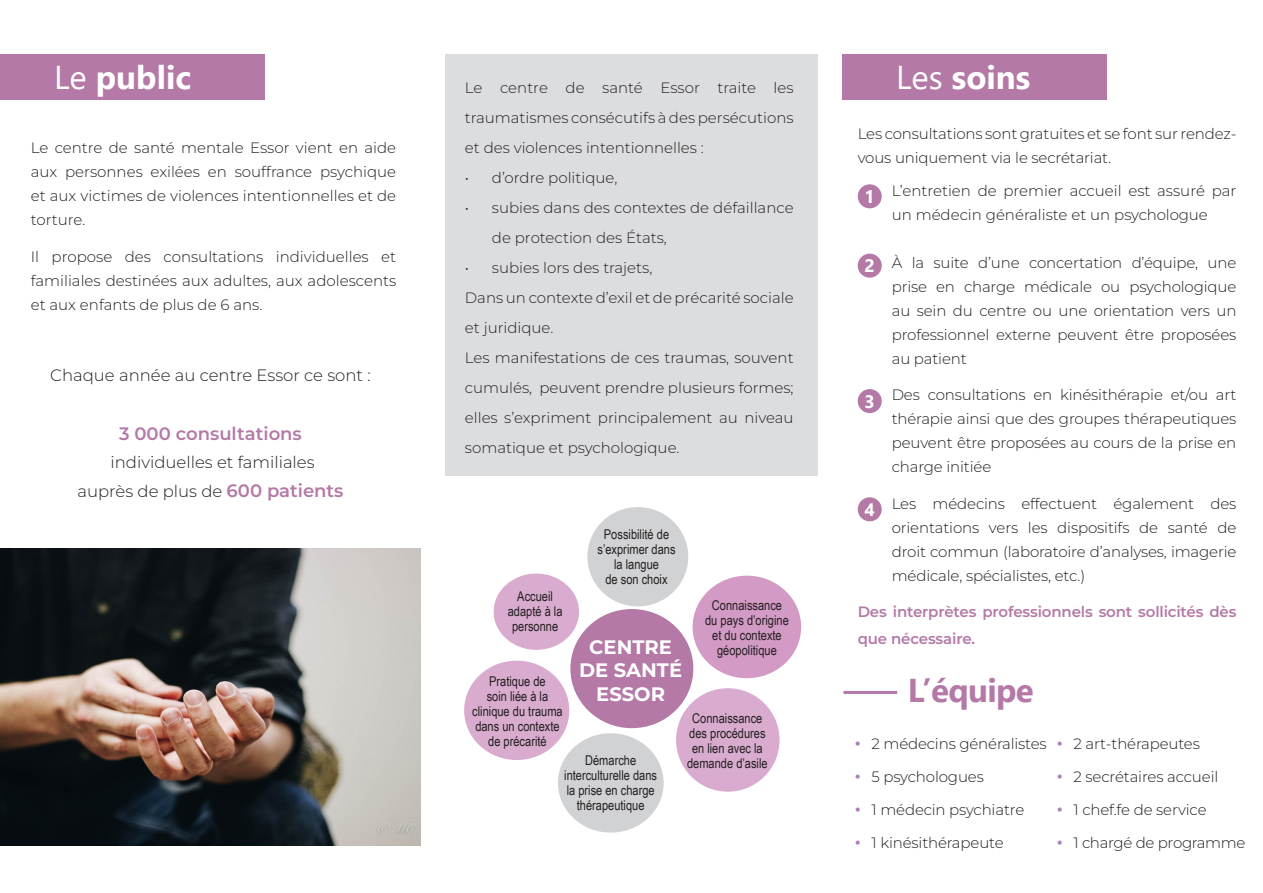
<style>
.page{position:relative;width:1263px;height:893px;background:#fff}
.page>*{position:absolute;margin:0;border:0;box-sizing:border-box;transform-origin:0 0}
.t1{font:700 33px "Segoe UI";color:#fff}
.t2{font:700 33px "Segoe UI";letter-spacing:-.02em;color:#b479a6}
.t3{font:700 19.5px "Montserrat";color:#fff}
.t4{font:600 18px "Montserrat";color:#b479a6}
.t5{font:700 18px "Segoe UI";color:#fff}
.t6{font:300 16.5px "Montserrat";color:#231f20}
.t7{font:300 15px/24px "Montserrat";letter-spacing:-.01em;color:#231f20;text-align:justify}
.t8{font:600 15px/27px "Montserrat";letter-spacing:-.01em;color:#b479a6}
.t9{font:13.5px/15px "Arial Narrow";color:#231f20;text-align:center}
.s1{font-weight:400}
.s2{font-weight:600;font-size:18px;color:#b479a6}
.s3{font-family:"Segoe UI";font-weight:400;font-size:16.5px;color:#ac81b9}
</style>
<div class="page">
<div style="left:445px;top:54px;width:373px;height:421px;background:#dcdddf"></div>
<div style="left:0;top:54px;width:264px;height:45px;background:#b479a6"></div>
<img style="left:0;top:549px;width:421px;height:296px">
<div style="left:842px;top:54px;width:264px;height:45px;background:#b479a6"></div>
<hr style="left:843px;top:691px;width:54px;height:3px;background:#b479a6">
<div style="left:858px;top:184px;width:24px;height:24px;background:#b479a6;border-radius:50%"></div>
<div style="left:858px;top:254px;width:24px;height:24px;background:#b479a6;border-radius:50%"></div>
<div style="left:858px;top:389px;width:24px;height:24px;background:#b479a6;border-radius:50%"></div>
<div style="left:858px;top:497px;width:24px;height:24px;background:#b479a6;border-radius:50%"></div>
<div style="left:693px;top:576px;width:108px;height:102px;background:#d29ac5;border-radius:50%"></div>
<div style="left:571px;top:610px;width:122px;height:117px;background:#b479a6;border-radius:50%"></div>
<div style="left:570px;top:609px;width:123px;height:119px;border:2px solid #b479a6;border-radius:50%"></div>
<div style="left:494px;top:573px;width:85px;height:77px;background:#d9accf;border-radius:50%"></div>
<div style="left:587px;top:507px;width:101px;height:99px;background:#d1d2d4;border-radius:50%"></div>
<div style="left:558px;top:733px;width:106px;height:100px;background:#d1d2d4;border-radius:50%"></div>
<div style="left:464px;top:661px;width:105px;height:99px;background:#d9accf;border-radius:50%"></div>
<div style="left:676px;top:688px;width:103px;height:104px;background:#d9accf;border-radius:50%"></div>
<p class="t1" style="left:54px;top:46px;width:139px"><span class="s1">Le</span> public</p>
<p class="t7" style="left:31px;top:135px;width:367px">Le centre de santé mentale Essor vient en aide aux personnes exilées en souffrance psychique et aux victimes de violences intentionnelles et de torture.</p>
<p class="t7" style="left:31px;top:244px;width:367px">Il propose des consultations individuelles et familiales destinées aux adultes, aux adolescents et aux enfants de plus de 6 ans.</p>
<p class="t6" style="left:50px;top:364px;width:322px">Chaque année au centre Essor ce sont :</p>
<p class="t4" style="left:119px;top:421px;width:184px">3 000 consultations</p>
<p class="t6" style="left:111px;top:451px;width:206px">individuelles et familiales</p>
<p class="t6" style="left:77px;top:480px;width:267px">auprès de plus de <span class="s2">600 patients</span></p>
<p class="t7" style="left:465px;top:72px;width:330px;line-height:30px">Le centre de santé Essor traite les traumatismes consécutifs à des persécutions et des violences intentionnelles :</p>
<p class="t7" style="left:465px;top:165px;width:154px">• d’ordre politique,</p>
<p class="t7" style="left:492px;top:192px;width:303px;line-height:30px;text-indent:-27px">• subies dans des contextes de défaillance de protection des États,</p>
<p class="t7" style="left:465px;top:255px;width:189px">• subies lors des trajets,</p>
<p class="t7" style="left:465px;top:282px;width:330px;line-height:30px">Dans un contexte d’exil et de précarité sociale et juridique.</p>
<p class="t7" style="left:465px;top:342px;width:330px;line-height:30px">Les manifestations de ces traumas, souvent cumulés, peuvent prendre plusieurs formes; elles s’expriment principalement au niveau somatique et psychologique.</p>
<p class="t9" style="left:597px;top:526px;width:80px">Possibilité de s’exprimer dans la langue</p>
<p class="t9" style="left:605px;top:571px;width:64px">de son choix</p>
<p class="t9" style="left:517px;top:588px;width:37px">Accueil</p>
<p class="t9" style="left:508px;top:603px;width:56px">adapté à la personne</p>
<p class="t9" style="left:705px;top:597px;width:85px">Connaissance du pays d’origine et du contexte géopolitique</p>
<p class="t3" style="left:589px;top:634px;width:84px">CENTRE</p>
<p class="t3" style="left:579px;top:657px;width:104px">DE SANTÉ</p>
<p class="t3" style="left:596px;top:681px;width:70px">ESSOR</p>
<p class="t9" style="left:489px;top:673px;width:58px">Pratique de</p>
<p class="t9" style="left:472px;top:688px;width:92px">soin liée à la clinique du trauma dans un contexte de précarité</p>
<p class="t9" style="left:692px;top:711px;width:72px">Connaissance</p>
<p class="t9" style="left:689px;top:726px;width:78px;text-align:left">des procédures en lien avec la</p>
<p class="t9" style="left:585px;top:752px;width:53px">Démarche</p>
<p class="t9" style="left:687px;top:756px;width:82px">demande d’asile</p>
<p class="t9" style="left:564px;top:767px;width:94px">interculturelle dans la prise en charge thérapeutique</p>
<p class="t1" style="left:896px;top:46px;width:136px"><span class="s1">Les</span> soins</p>
<p class="t7" style="left:858px;top:121px;width:380px">Les consultations sont gratuites et se font sur rendez&shy;vous uniquement via le secrétariat.</p>
<p class="t7" style="left:892px;top:178px;width:346px">L’entretien de premier accueil est assuré par un médecin généraliste et un psychologue</p>
<p class="t7" style="left:892px;top:250px;width:346px">À la suite d’une concertation d’équipe, une prise en charge médicale ou psychologique au sein du centre ou une orientation vers un professionnel externe peuvent être proposées au patient</p>
<p class="t7" style="left:892px;top:383px;width:346px">Des consultations en kinésithérapie et/ou art thérapie ainsi que des groupes thérapeutiques peuvent être proposées au cours de la prise en charge initiée</p>
<p class="t7" style="left:892px;top:491px;width:346px">Les médecins effectuent également des orientations vers les dispositifs de santé de droit commun (laboratoire d’analyses, imagerie médicale, spécialistes, etc.)</p>
<p class="t8" style="left:858px;top:597px;width:380px">Des interprètes professionnels sont sollicités dès que nécessaire.</p>
<p class="t5" style="left:864px;top:180px;width:12px">1</p>
<p class="t5" style="left:864px;top:249px;width:12px">2</p>
<p class="t5" style="left:864px;top:384px;width:12px">3</p>
<p class="t5" style="left:864px;top:492px;width:12px">4</p>
<p class="t2" style="left:908px;top:659px;width:128px">L’équipe</p>
<p class="t7" style="left:854px;top:731px;width:194px"><span class="s3">•</span> 2 médecins généralistes</p>
<p class="t7" style="left:854px;top:764px;width:131px"><span class="s3">•</span> 5 psychologues</p>
<p class="t7" style="left:854px;top:797px;width:171px"><span class="s3">•</span> 1 médecin psychiatre</p>
<p class="t7" style="left:854px;top:830px;width:151px"><span class="s3">•</span> 1 kinésithérapeute</p>
<p class="t7" style="left:1056px;top:731px;width:145px"><span class="s3">•</span> 2 art-thérapeutes</p>
<p class="t7" style="left:1056px;top:764px;width:163px"><span class="s3">•</span> 2 secrétaires accueil</p>
<p class="t7" style="left:1056px;top:797px;width:152px"><span class="s3">•</span> 1 chef.fe de service</p>
<p class="t7" style="left:1056px;top:830px;width:191px"><span class="s3">•</span> 1 chargé de programme</p>
</div>
